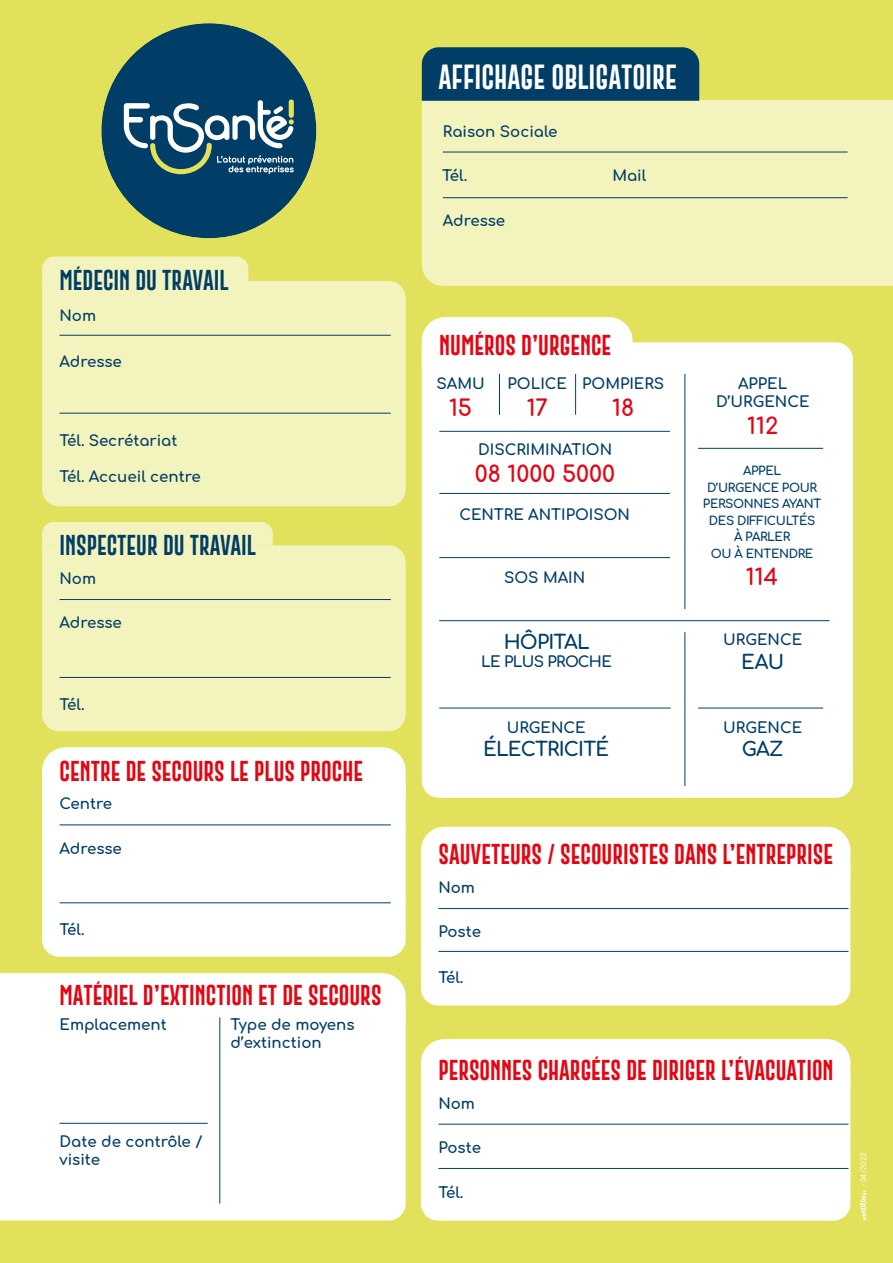
<style>
.page{position:relative;width:893px;height:1263px;background:#e1e15b}
.page>*{position:absolute;margin:0;border:0;box-sizing:border-box;transform-origin:0 0}
.t1{font:25.5px "Gobold Extra 2";color:#fff}
.t2{font:700 22.5px "Comfortaa";color:#e30613}
.t3{font:21px "Gobold Extra 2";color:#e30613}
.t4{font:21px "Gobold Extra 2";color:#003e67}
.t5{font:700 19.5px "Comfortaa";letter-spacing:-.04em;color:#003e67}
.t6{font:700 15px/18px "Comfortaa";color:#003e67}
.t7{font:700 15px "Comfortaa";letter-spacing:-.04em;color:#003e67}
.t8{font:700 12px/16.5px "Comfortaa";letter-spacing:-.03em;color:#003e67;text-align:center}
.t9{font:7.5px "Epilogue";color:#fff}
</style>
<div class="page">
<div style="left:101px;top:23px;width:215px;height:215px;background:#003e67;border-radius:50%"></div>
<svg style="left:124px;top:99px;width:170px;height:75px"></svg>
<div style="left:422px;top:100px;width:471px;height:186px;background:#f3f3bd"></div>
<div style="left:422px;top:47px;width:277px;height:54px;background:#003e67"></div>
<div style="left:42px;top:257px;width:206px;height:24px;background:#f3f3bd"></div>
<div style="left:42px;top:281px;width:364px;height:225px;background:#f3f3bd"></div>
<div style="left:422px;top:342px;width:431px;height:456px;background:#fff"></div>
<div style="left:422px;top:317px;width:211px;height:47px;background:#fff"></div>
<hr style="left:60px;top:335px;width:331px;height:1px;background:#003e67">
<hr style="left:60px;top:413px;width:331px;height:1px;background:#003e67">
<hr style="left:698px;top:448px;width:125px;height:1px;background:#003e67">
<hr style="left:698px;top:708px;width:125px;height:1px;background:#003e67">
<hr style="left:439px;top:708px;width:232px;height:1px;background:#003e67">
<hr style="left:439px;top:431px;width:231px;height:1px;background:#003e67">
<hr style="left:439px;top:493px;width:231px;height:1px;background:#003e67">
<hr style="left:439px;top:620px;width:391px;height:1px;background:#003e67">
<hr style="left:439px;top:557px;width:231px;height:1px;background:#003e67">
<hr style="left:499px;top:374px;width:1px;height:41px;background:#003e67">
<hr style="left:575px;top:374px;width:1px;height:41px;background:#003e67">
<hr style="left:685px;top:374px;width:1px;height:235px;background:#003e67">
<hr style="left:685px;top:632px;width:1px;height:154px;background:#003e67">
<hr style="left:443px;top:152px;width:405px;height:1px;background:#003e67">
<hr style="left:443px;top:197px;width:405px;height:1px;background:#003e67">
<div style="left:42px;top:522px;width:231px;height:23px;background:#f3f3bd"></div>
<div style="left:42px;top:545px;width:364px;height:186px;background:#f3f3bd"></div>
<hr style="left:60px;top:599px;width:331px;height:1px;background:#003e67">
<hr style="left:60px;top:677px;width:331px;height:1px;background:#003e67">
<div style="left:421px;top:827px;width:429px;height:23px;background:#fff"></div>
<div style="left:421px;top:1039px;width:429px;height:23px;background:#fff"></div>
<div style="left:421px;top:850px;width:429px;height:155px;background:#fff"></div>
<div style="left:421px;top:1062px;width:429px;height:159px;background:#fff"></div>
<hr style="left:438px;top:908px;width:410px;height:1px;background:#003e67">
<hr style="left:438px;top:951px;width:410px;height:1px;background:#003e67">
<hr style="left:438px;top:1124px;width:410px;height:1px;background:#003e67">
<hr style="left:438px;top:1168px;width:410px;height:1px;background:#003e67">
<svg style="left:42px;top:747px;width:364px;height:24px;background:#fdfdf8"></svg>
<div style="left:42px;top:771px;width:364px;height:186px;background:#fff"></div>
<hr style="left:60px;top:825px;width:331px;height:1px;background:#003e67">
<hr style="left:60px;top:902px;width:331px;height:1px;background:#003e67">
<div style="left:0;top:973px;width:406px;height:23px;background:#fff"></div>
<div style="left:0;top:996px;width:406px;height:224px;background:#fff"></div>
<hr style="left:220px;top:1017px;width:1px;height:186px;background:#003e67">
<hr style="left:60px;top:1123px;width:148px;height:1px;background:#003e67">
<svg style="left:860px;top:1190px;width:6px;height:30px"></svg>
<h3 class="t4" style="left:60px;top:266px;width:171px">MÉDECIN DU TRAVAIL</h3>
<p class="t6" style="left:60px;top:304px;width:38px">Nom</p>
<p class="t6" style="left:60px;top:351px;width:64px">Adresse</p>
<p class="t6" style="left:60px;top:429px;width:119px">Tél. Secrétariat</p>
<p class="t6" style="left:60px;top:465px;width:143px">Tél. Accueil centre</p>
<h3 class="t4" style="left:60px;top:532px;width:198px">INSPECTEUR DU TRAVAIL</h3>
<p class="t6" style="left:60px;top:568px;width:38px">Nom</p>
<p class="t6" style="left:60px;top:612px;width:64px">Adresse</p>
<p class="t6" style="left:60px;top:694px;width:27px">Tél.</p>
<h3 class="t3" style="left:60px;top:757px;width:305px">CENTRE DE SECOURS LE PLUS PROCHE</h3>
<p class="t6" style="left:60px;top:793px;width:54px">Centre</p>
<p class="t6" style="left:60px;top:837px;width:64px">Adresse</p>
<p class="t6" style="left:60px;top:919px;width:27px">Tél.</p>
<h3 class="t3" style="left:60px;top:981px;width:324px">MATÉRIEL D’EXTINCTION ET DE SECOURS</h3>
<p class="t6" style="left:60px;top:1013px;width:109px">Emplacement</p>
<p class="t6" style="left:230px;top:1013px;width:126px">Type de moyens d’extinction</p>
<p class="t6" style="left:60px;top:1131px;width:144px">Date de contrôle / visite</p>
<h1 class="t1" style="left:438px;top:61px;width:240px">AFFICHAGE OBLIGATOIRE</h1>
<p class="t6" style="left:443px;top:120px;width:116px">Raison Sociale</p>
<p class="t6" style="left:442px;top:164px;width:27px">Tél.</p>
<p class="t6" style="left:612px;top:164px;width:35px">Mail</p>
<p class="t6" style="left:443px;top:209px;width:64px">Adresse</p>
<h3 class="t3" style="left:439px;top:331px;width:173px">NUMÉROS D’URGENCE</h3>
<p class="t6" style="left:508px;top:372px;width:61px">POLICE</p>
<h2 class="t2" style="left:527px;top:387px;width:23px">17</h2>
<p class="t6" style="left:582px;top:372px;width:84px">POMPIERS</p>
<h2 class="t2" style="left:612px;top:387px;width:23px">18</h2>
<p class="t6" style="left:436px;top:372px;width:50px">SAMU</p>
<h2 class="t2" style="left:449px;top:387px;width:24px">15</h2>
<p class="t6" style="left:478px;top:439px;width:136px">DISCRIMINATION</p>
<h2 class="t2" style="left:475px;top:454px;width:142px">08 1000 5000</h2>
<p class="t6" style="left:459px;top:503px;width:172px">CENTRE ANTIPOISON</p>
<p class="t6" style="left:504px;top:567px;width:83px">SOS MAIN</p>
<h3 class="t5" style="left:504px;top:625px;width:87px">HÔPITAL</h3>
<p class="t7" style="left:481px;top:648px;width:132px">LE PLUS PROCHE</p>
<p class="t6" style="left:507px;top:716px;width:80px">URGENCE</p>
<h3 class="t5" style="left:483px;top:731px;width:127px">ÉLECTRICITÉ</h3>
<p class="t6" style="left:716px;top:372px;width:95px;text-align:center">APPEL<br>D’URGENCE</p>
<h2 class="t2" style="left:747px;top:405px;width:32px">112</h2>
<p class="t8" style="left:703px;top:461px;width:120px">APPEL<br>D’URGENCE POUR<br>PERSONNES AYANT<br>DES DIFFICULTÉS<br>À PARLER<br>OU À ENTENDRE</p>
<h2 class="t2" style="left:746px;top:556px;width:34px">114</h2>
<p class="t6" style="left:723px;top:629px;width:80px">URGENCE</p>
<h3 class="t5" style="left:741px;top:644px;width:45px">EAU</h3>
<p class="t6" style="left:723px;top:716px;width:80px">URGENCE</p>
<h3 class="t5" style="left:742px;top:731px;width:43px">GAZ</h3>
<h3 class="t3" style="left:438px;top:841px;width:396px">SAUVETEURS / SECOURISTES DANS L’ENTREPRISE</h3>
<p class="t6" style="left:438px;top:877px;width:38px">Nom</p>
<p class="t6" style="left:438px;top:921px;width:44px">Poste</p>
<p class="t6" style="left:438px;top:967px;width:27px">Tél.</p>
<h3 class="t3" style="left:438px;top:1056px;width:397px">PERSONNES CHARGÉES DE DIRIGER L’ÉVACUATION</h3>
<p class="t6" style="left:438px;top:1092px;width:38px">Nom</p>
<p class="t6" style="left:438px;top:1136px;width:44px">Poste</p>
<p class="t6" style="left:438px;top:1181px;width:27px">Tél.</p>
<p class="t9" style="left:858px;top:1187px;width:38px;rotate:-90deg">– 04/2023.</p>
</div>
